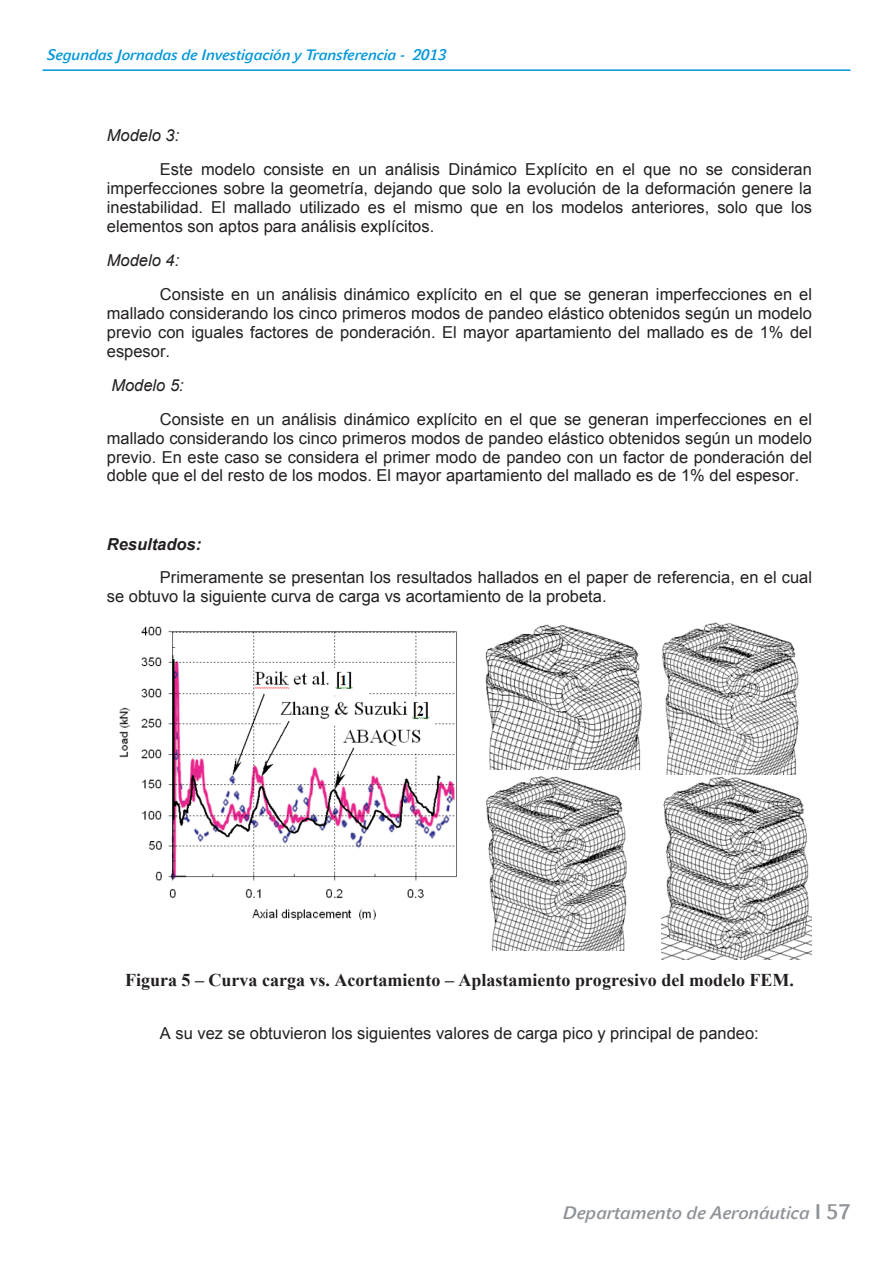
<style>
.page{position:relative;width:893px;height:1263px;background:#fff}
.page>*{position:absolute;margin:0;border:0;box-sizing:border-box;transform-origin:0 0}
.t1{font:700 18px "Times New Roman";color:#231f20}
.t2{font:italic 18px "John Sans Med CE";color:#8f9398}
.t3{font:16.5px/33.9px "Arial";color:#231f20}
.t4{font:italic 15px "John Sans Med CE";color:#0096db}
.s1{font-family:"John Sans Med SCCE"}
.s2{font-style:italic}
.s3{font-weight:700;font-style:italic}
.s4{font-family:"John Sans Med SCCE";font-style:normal;font-size:21px}
</style>
<div class="page">
<hr style="left:43px;top:69px;width:807px;height:2px;background:#0096db">
<img style="left:119px;top:626px;width:338px;height:293px">
<img style="left:485px;top:624px;width:157px;height:145px">
<img style="left:662px;top:622px;width:136px;height:153px">
<img style="left:486px;top:776px;width:141px;height:175px">
<img style="left:661px;top:777px;width:150px;height:183px">
<p class="t4" style="left:47px;top:46px;width:401px">Segundas Jornadas de Investigación y Transferencia - <span class="s1">2013</span></p>
<p class="t3" style="left:160px;top:118px;width:653px;text-indent:-53px"><span class="s2">Modelo 3:<br></span>Este modelo consiste en un análisis Dinámico Explícito en el que no se consideran</p>
<p class="t3" style="left:107px;top:179px;width:707px;line-height:19px;text-align:justify">imperfecciones sobre la geometría, dejando que solo la evolución de la deformación genere la inestabilidad. El mallado utilizado es el mismo que en los modelos anteriores, solo que los elementos son aptos para análisis explícitos.</p>
<p class="t3" style="left:160px;top:243px;width:654px;text-indent:-53px"><span class="s2">Modelo 4:<br></span>Consiste en un análisis dinámico explícito en el que se generan imperfecciones en el</p>
<p class="t3" style="left:107px;top:303px;width:707px;line-height:19px;text-align:justify">mallado considerando los cinco primeros modos de pandeo elástico obtenidos según un modelo previo con iguales factores de ponderación. El mayor apartamiento del mallado es de 1% del espesor.</p>
<p class="t3" style="left:160px;top:368px;width:654px;text-indent:-49px"><span class="s2">Modelo 5:<br></span>Consiste en un análisis dinámico explícito en el que se generan imperfecciones en el</p>
<p class="t3" style="left:107px;top:428px;width:707px;line-height:18.9px;text-align:justify">mallado considerando los cinco primeros modos de pandeo elástico obtenidos según un modelo previo. En este caso se considera el primer modo de pandeo con un factor de ponderación del doble que el del resto de los modos. El mayor apartamiento del mallado es de 1% del espesor.</p>
<p class="t3" style="left:160px;top:527px;width:654px;text-indent:-53px"><span class="s3">Resultados:<br></span>Primeramente se presentan los resultados hallados en el paper de referencia, en el cual</p>
<p class="t3" style="left:107px;top:580px;width:501px">se obtuvo la siguiente curva de carga vs acortamiento de la probeta.</p>
<p class="t1" style="left:125px;top:967px;width:670px">Figura 5 – Curva carga vs. Acortamiento – Aplastamiento progresivo del modelo FEM.</p>
<p class="t3" style="left:160px;top:1016px;width:600px">A su vez se obtuvieron los siguientes valores de carga pico y principal de pandeo:</p>
<p class="t2" style="left:563px;top:1202px;width:289px">Departamento de Aeronáutica <span class="s4">I 57</span></p>
</div>
